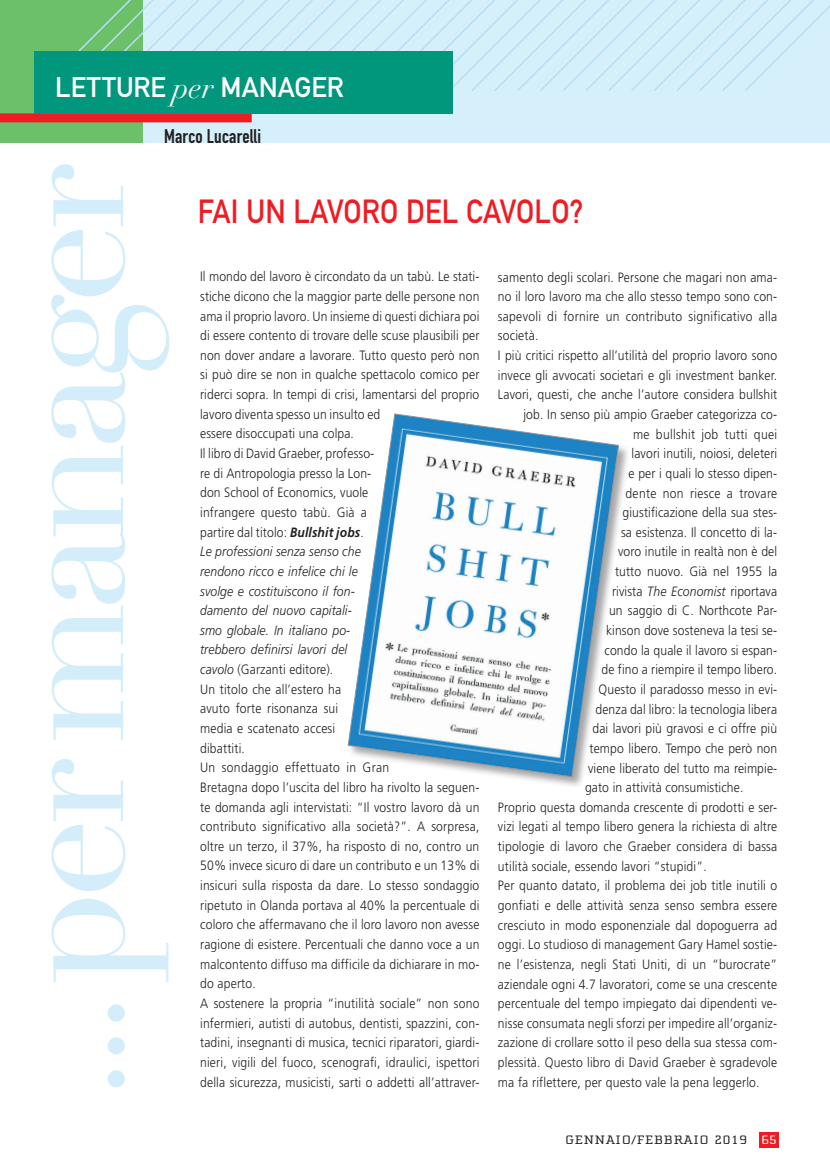
<style>
.page{position:relative;width:830px;height:1170px;background:#fff}
.page>*{position:absolute;margin:0;border:0;box-sizing:border-box;transform-origin:0 0}
.t1{font:162px "Didot LH";letter-spacing:-.05em;color:#d4edfa}
.t2{font:33px "DIN Mittelschrift";letter-spacing:.01em;color:#ee1d23;scale:.9 1}
.t3{font:27.9px "DIN Mittelschrift";color:#fff}
.t4{font:19.5px "DIN Engschrift";letter-spacing:.01em;color:#231f20}
.t5{font:300 13.5px/19.6px "Frutiger LT Std";letter-spacing:.015em;color:#231f20;scale:.9 1}
.t6{font:12.6px "Cholla Slab";letter-spacing:.05em;color:#231f20;scale:1.2 1}
.t7{font:12.6px "Cholla Slab";color:#fff;scale:1.2 1}
.s1{font-family:"Didot LH";font-style:italic;font-size:30px}
.s2{font-weight:700;font-style:italic}
.s3{font-style:italic}
</style>
<div class="page">
<div style="left:758px;top:1131px;width:20px;height:16px;background:#ee1d23"></div>
<div style="left:0;top:0;width:829px;height:143px;background:#d6f0fb"></div>
<div style="left:0;top:0;width:143px;height:143px;background:#6bc069"></div>
<div style="left:0;top:113px;width:251px;height:9px;background:#ee1d23"></div>
<div style="left:34px;top:51px;width:418px;height:63px;background:#00977d"></div>
<svg style="left:78px;top:0;width:751px;height:93px"></svg>
<div style="left:347px;top:413px;width:283px;height:376px;background:#231f20;opacity:.4"></div>
<svg style="left:347px;top:413px;width:272px;height:364px"></svg>
<h3 class="t3" style="left:55px;top:71px;width:290px">LETTURE <span class="s1">per</span> MANAGER</h3>
<h3 class="t4" style="left:164px;top:124px;width:98px">Marco Lucarelli</h3>
<h1 class="t1" style="left:-30px;top:1101px;width:938px;rotate:-90deg">...permanager</h1>
<h2 class="t2" style="left:198px;top:192px;width:430px">FAI UN LAVORO DEL CAVOLO?</h2>
<p class="t5" style="left:200px;top:267px;width:312px">Il mondo del lavoro è circondato da un tabù. Le stati&shy;stiche dicono che la maggior parte delle persone non ama il proprio lavoro. Un insieme di questi dichiara poi di essere contento di trovare delle scuse plausibili per non dover andare a lavorare. Tutto questo però non si può dire se non in qualche spettacolo comico per riderci sopra. In tempi di crisi, lamentarsi del proprio lavoro diventa spesso un insulto ed<br>essere disoccupati una colpa.<br>Il libro di David Graeber, professo-<br>re di Antropologia presso la Lon-<br>don School of Economics, vuole<br>infrangere questo tabù. Già a<br>partire dal titolo: <span class="s2">Bullshit jobs</span>.<br><span class="s3">Le professioni senza senso che<br>rendono ricco e infelice chi le<br>svolge e costituiscono il fon-<br>damento del nuovo capitali-<br>smo globale. In italiano po-<br>trebbero definirsi lavori del<br>cavolo</span> (Garzanti editore).<br>Un titolo che all’estero ha<br>avuto forte risonanza sui<br>media e scatenato accesi<br>dibattiti.<br>Un sondaggio effettuato in Gran<br>Bretagna dopo l’uscita del libro ha rivolto la seguen&shy;te domanda agli intervistati: “Il vostro lavoro dà un contributo significativo alla società?”. A sorpresa, oltre un terzo, il 37%, ha risposto di no, contro un 50% invece sicuro di dare un contributo e un 13% di insicuri sulla risposta da dare. Lo stesso sondaggio ripetuto in Olanda portava al 40% la percentuale di coloro che affermavano che il loro lavoro non avesse ragione di esistere. Percentuali che danno voce a un malcontento diffuso ma difficile da dichiarare in mo&shy;do aperto.<br>A sostenere la propria “inutilità sociale” non sono infermieri, autisti di autobus, dentisti, spazzini, con&shy;tadini, insegnanti di musica, tecnici riparatori, giardi&shy;nieri, vigili del fuoco, scenografi, idraulici, ispettori della sicurezza, musicisti, sarti o addetti all’attraver-</p>
<p class="t5" style="left:497px;top:267px;width:312px">samento degli scolari. Persone che magari non ama-</p>
<p class="t5" style="left:497px;top:287px;width:312px">no il loro lavoro ma che allo stesso tempo sono con-</p>
<p class="t5" style="left:497px;top:306px;width:311px">sapevoli di fornire un contributo significativo alla</p>
<p class="t5" style="left:497px;top:326px;width:46px">società.</p>
<p class="t5" style="left:497px;top:346px;width:311px">I più critici rispetto all’utilità del proprio lavoro sono</p>
<p class="t5" style="left:497px;top:365px;width:311px">invece gli avvocati societari e gli investment banker.</p>
<p class="t5" style="left:497px;top:385px;width:312px">Lavori, questi, che anche l’autore considera bullshit</p>
<p class="t5" style="left:523px;top:404px;width:283px">job. In senso più ampio Graeber categorizza co-</p>
<p class="t5" style="left:632px;top:424px;width:161px">me bullshit job tutti quei</p>
<p class="t5" style="left:631px;top:444px;width:163px">lavori inutili, noiosi, deleteri</p>
<p class="t5" style="left:628px;top:463px;width:167px">e per i quali lo stesso dipen-</p>
<p class="t5" style="left:625px;top:483px;width:170px">dente non riesce a trovare</p>
<p class="t5" style="left:622px;top:503px;width:173px">giustificazione della sua stes-</p>
<p class="t5" style="left:620px;top:522px;width:175px">sa esistenza. Il concetto di la-</p>
<p class="t5" style="left:617px;top:542px;width:178px">voro inutile in realtà non è del</p>
<p class="t5" style="left:614px;top:561px;width:182px">tutto nuovo. Già nel 1955 la</p>
<p class="t5" style="left:611px;top:581px;width:185px">rivista <span class="s3">The Economist</span> riportava</p>
<p class="t5" style="left:608px;top:601px;width:188px">un saggio di C. Northcote Par-</p>
<p class="t5" style="left:605px;top:620px;width:192px">kinson dove sosteneva la tesi se-</p>
<p class="t5" style="left:604px;top:640px;width:193px">condo la quale il lavoro si espan-</p>
<p class="t5" style="left:601px;top:660px;width:197px">de fino a riempire il tempo libero.</p>
<p class="t5" style="left:598px;top:679px;width:200px">Questo il paradosso messo in evi-</p>
<p class="t5" style="left:595px;top:699px;width:203px">denza dal libro: la tecnologia libera</p>
<p class="t5" style="left:592px;top:719px;width:206px">dai lavori più gravosi e ci offre più</p>
<p class="t5" style="left:589px;top:738px;width:210px">tempo libero. Tempo che però non</p>
<p class="t5" style="left:587px;top:758px;width:212px">viene liberato del tutto ma reimpie-</p>
<p class="t5" style="left:584px;top:777px;width:177px">gato in attività consumistiche.</p>
<p class="t5" style="left:497px;top:797px;width:311px">Proprio questa domanda crescente di prodotti e ser-</p>
<p class="t5" style="left:497px;top:817px;width:312px">vizi legati al tempo libero genera la richiesta di altre</p>
<p class="t5" style="left:497px;top:836px;width:312px">tipologie di lavoro che Graeber considera di bassa</p>
<p class="t5" style="left:497px;top:856px;width:233px">utilità sociale, essendo lavori “stupidi”.</p>
<p class="t5" style="left:497px;top:876px;width:312px">Per quanto datato, il problema dei job title inutili o</p>
<p class="t5" style="left:497px;top:895px;width:312px">gonfiati e delle attività senza senso sembra essere</p>
<p class="t5" style="left:497px;top:915px;width:311px">cresciuto in modo esponenziale dal dopoguerra ad</p>
<p class="t5" style="left:497px;top:934px;width:312px">oggi. Lo studioso di management Gary Hamel sostie-</p>
<p class="t5" style="left:497px;top:954px;width:311px">ne l’esistenza, negli Stati Uniti, di un “burocrate”</p>
<p class="t5" style="left:497px;top:974px;width:312px">aziendale ogni 4.7 lavoratori, come se una crescente</p>
<p class="t5" style="left:497px;top:993px;width:311px">percentuale del tempo impiegato dai dipendenti ve-</p>
<p class="t5" style="left:497px;top:1013px;width:311px">nisse consumata negli sforzi per impedire all’organiz-</p>
<p class="t5" style="left:497px;top:1033px;width:312px">zazione di crollare sotto il peso della sua stessa com-</p>
<p class="t5" style="left:497px;top:1052px;width:312px">plessità. Questo libro di David Graeber è sgradevole</p>
<p class="t5" style="left:497px;top:1072px;width:292px">ma fa riflettere, per questo vale la pena leggerlo.</p>
<p class="t6" style="left:564px;top:1133px;width:153px">GENNAIO/FEBBRAIO 2019</p>
<p class="t7" style="left:761px;top:1133px;width:14px">65</p>
</div>
